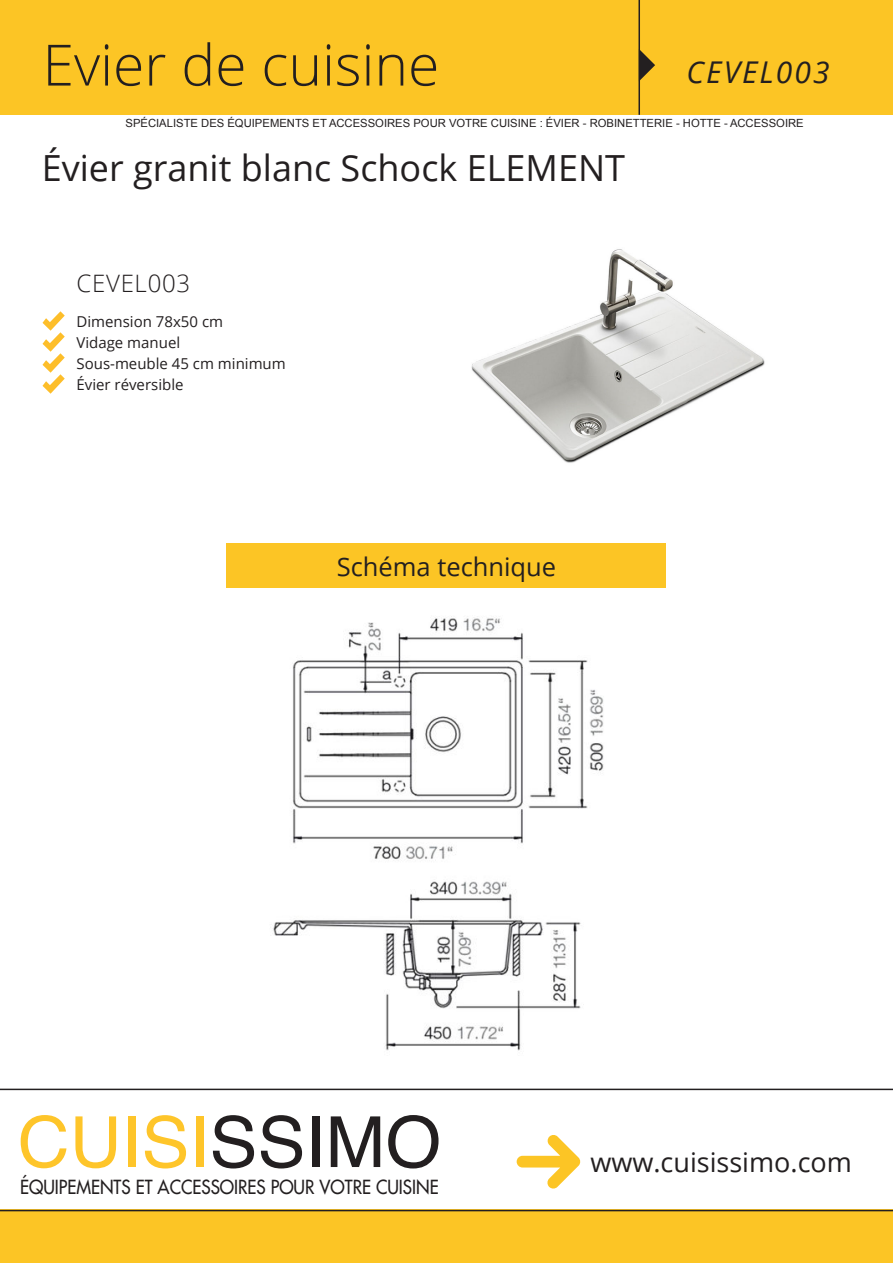
<style>
.page{position:relative;width:893px;height:1263px;background:#fff}
.page>*{position:absolute;margin:0;border:0;box-sizing:border-box;transform-origin:0 0}
.t1{font:70.5px "Helvetica";color:#fec52a}
.t2{font:300 57px "Open Sans";color:#231f20}
.t3{font:36px "Open Sans";color:#231f20}
.t4{font:italic 30px "Open Sans";letter-spacing:.07em;color:#231f20}
.t5{font:27px "Open Sans";color:#231f20}
.t6{font:25.5px "Open Sans";color:#231f20}
.t7{font:300 24px "Open Sans";letter-spacing:.03em;color:#231f20}
.t8{font:18.9px "Futura";color:#231f20;scale:.91 1}
.t9{font:15px/21px "Open Sans";color:#231f20}
.t10{font:11.25px "Arial";color:#231f20}
.s1{color:#231f20}
</style>
<div class="page">
<div style="left:0;top:0;width:893px;height:115px;background:#fcc525"></div>
<div style="left:0;top:1210px;width:893px;height:53px;background:#fcc525"></div>
<svg style="left:640px;top:50px;width:15px;height:31px"></svg>
<svg style="left:517px;top:1135px;width:64px;height:54px"></svg>
<div style="left:227px;top:543px;width:439px;height:45px;background:#fcc525"></div>
<hr style="left:638px;top:0;width:2px;height:115px;background:#231f20">
<hr style="left:0;top:1089px;width:893px;height:1px;background:#231f20">
<hr style="left:0;top:1210px;width:893px;height:1px;background:#231f20">
<svg style="left:43px;top:311px;width:22px;height:83px"></svg>
<img style="left:471px;top:249px;width:294px;height:214px">
<img style="left:273px;top:616px;width:331px;height:435px">
<h2 class="t2" style="left:43px;top:26px;width:398px">Evier de cuisine</h2>
<h3 class="t4" style="left:687px;top:52px;width:145px">CEVEL003</h3>
<p class="t10" style="left:126px;top:116px;width:680px">SPÉCIALISTE DES ÉQUIPEMENTS ET ACCESSOIRES POUR VOTRE CUISINE : ÉVIER - ROBINETTERIE - HOTTE - ACCESSOIRE</p>
<h3 class="t3" style="left:42px;top:143px;width:585px">Évier granit blanc Schock ELEMENT</h3>
<h3 class="t7" style="left:77px;top:267px;width:115px">CEVEL003</h3>
<h3 class="t9" style="left:77px;top:310px;width:211px">Dimension 78x50 cm<br>Vidage manuel<br>Sous-meuble 45 cm minimum<br>Évier réversible</h3>
<h3 class="t6" style="left:337px;top:549px;width:221px">Schéma technique</h3>
<h1 class="t1" style="left:18px;top:1088px;width:425px">CUISI<span class="s1">SSIMO</span></h1>
<h3 class="t8" style="left:20px;top:1174px;width:461px">ÉQUIPEMENTS ET ACCESSOIRES POUR VOTRE CUISINE</h3>
<h3 class="t5" style="left:590px;top:1143px;width:263px">www.cuisissimo.com</h3>
</div>
